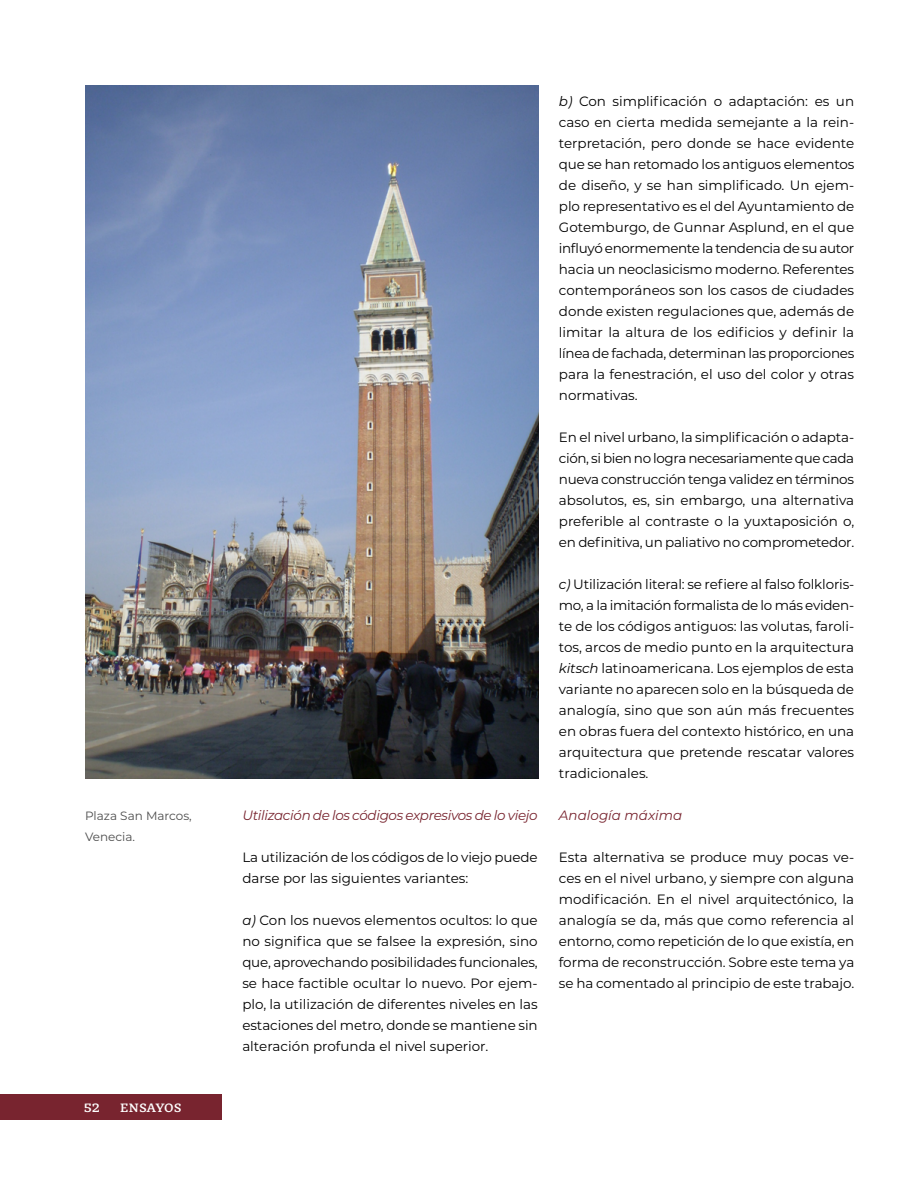
<style>
.page{position:relative;width:918px;height:1188px;background:#fff}
.page>*{position:absolute;margin:0;border:0;box-sizing:border-box;transform-origin:0 0}
.t1{font:13.5px/21px "Montserrat";letter-spacing:-.005em;color:#000;text-align:justify}
.t2{font:italic 13.5px "Montserrat";letter-spacing:-.025em;color:#78242f}
.t3{font:italic 13.5px "Montserrat";color:#78242f}
.t4{font:12px/21px "Montserrat";color:#4d4d4d}
.t5{font:700 12px "GMX";color:#fff}
.s1{font-style:italic}
</style>
<div class="page">
<div style="left:0;top:1095px;width:222px;height:25px;background:#78242f"></div>
<img style="left:86px;top:85px;width:452px;height:693px">
<p class="t4" style="left:85px;top:805px;width:108px">Plaza San Marcos,<br>Venecia.</p>
<p class="t5" style="left:84px;top:1101px;width:17px">52</p>
<p class="t5" style="left:120px;top:1101px;width:63px">ENSAYOS</p>
<p class="t2" style="left:242px;top:806px;width:297px">Utilización de los códigos expresivos de lo viejo</p>
<p class="t1" style="left:242px;top:846px;width:297px">La utilización de los códigos de lo viejo puede darse por las siguientes variantes:</p>
<p class="t1" style="left:242px;top:909px;width:297px"><span class="s1">a)</span> Con los nuevos elementos ocultos: lo que no significa que se falsee la expresión, sino que, aprovechando posibilidades funcionales, se hace factible ocultar lo nuevo. Por ejem&shy;plo, la utilización de diferentes niveles en las estaciones del metro, donde se mantiene sin alteración profunda el nivel superior.</p>
<p class="t1" style="left:559px;top:90px;width:297px"><span class="s1">b)</span> Con simplificación o adaptación: es un caso en cierta medida semejante a la rein&shy;terpretación, pero donde se hace evidente que se han retomado los antiguos elementos de diseño, y se han simplificado. Un ejem&shy;plo representativo es el del Ayuntamiento de Gotemburgo, de Gunnar Asplund, en el que influyó enormemente la tendencia de su autor hacia un neoclasicismo moderno. Referentes contemporáneos son los casos de ciudades donde existen regulaciones que, además de limitar la altura de los edificios y definir la línea de fachada, determinan las proporciones para la fenestración, el uso del color y otras normativas.</p>
<p class="t1" style="left:559px;top:426px;width:297px">En el nivel urbano, la simplificación o adapta&shy;ción, si bien no logra necesariamente que cada nueva construcción tenga validez en términos absolutos, es, sin embargo, una alternativa preferible al contraste o la yuxtaposición o, en definitiva, un paliativo no comprometedor.</p>
<p class="t1" style="left:559px;top:573px;width:297px"><span class="s1">c)</span> Utilización literal: se refiere al falso folkloris&shy;mo, a la imitación formalista de lo más eviden&shy;te de los códigos antiguos: las volutas, faroli&shy;tos, arcos de medio punto en la arquitectura <span class="s1">kitsch</span> latinoamericana. Los ejemplos de esta variante no aparecen solo en la búsqueda de analogía, sino que son aún más frecuentes en obras fuera del contexto histórico, en una arquitectura que pretende rescatar valores tradicionales.</p>
<p class="t3" style="left:559px;top:806px;width:125px">Analogía máxima</p>
<p class="t1" style="left:559px;top:846px;width:297px">Esta alternativa se produce muy pocas ve&shy;ces en el nivel urbano, y siempre con alguna modificación. En el nivel arquitectónico, la analogía se da, más que como referencia al entorno, como repetición de lo que existía, en forma de reconstrucción. Sobre este tema ya se ha comentado al principio de este trabajo.</p>
</div>
